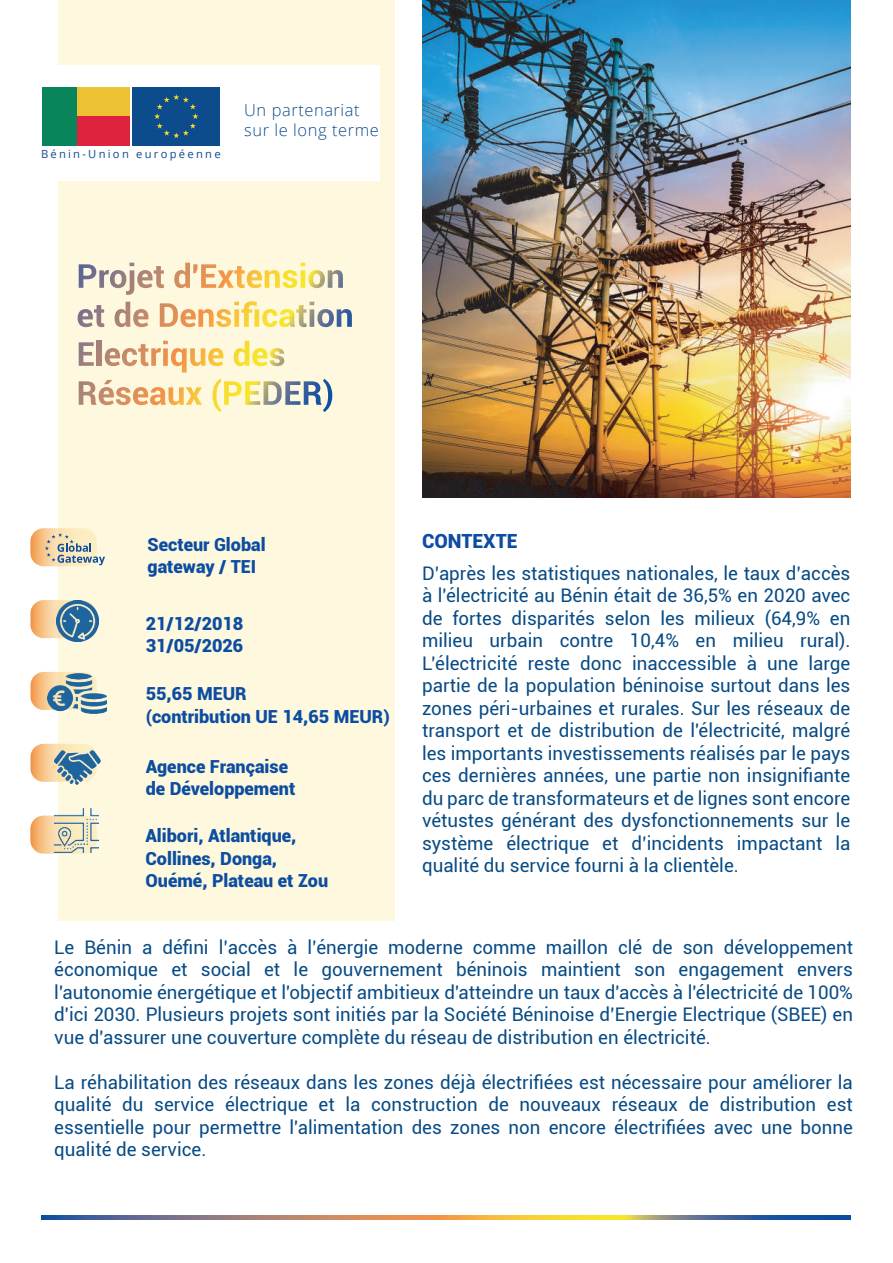
<style>
.page{position:relative;width:893px;height:1263px;background:#fff}
.page>*{position:absolute;margin:0;border:0;box-sizing:border-box;transform-origin:0 0}
.t1{font:900 19.5px "Roboto";color:#0d4da1}
.t2{font:18.75px/22.5px "Roboto";color:#084b85;text-align:justify}
.t3{font:900 18px/22.2px "Roboto";color:#0d4da1}
.t4{font:300 16.5px/19.8px "Open Sans";letter-spacing:.035em;color:#0d4c8c}
.t5{font:11.25px "Open Sans";letter-spacing:.2em;color:#0d4c8c}
</style>
<div class="page">
<div style="left:58px;top:0;width:336px;height:920px;background:#fef9de"></div>
<div style="left:0;top:65px;width:379px;height:116px;background:#fff"></div>
<svg style="left:79px;top:263px;width:85px;height:32px"></svg>
<svg style="left:174px;top:263px;width:169px;height:25px"></svg>
<svg style="left:78px;top:305px;width:26px;height:22px"></svg>
<svg style="left:115px;top:302px;width:33px;height:25px"></svg>
<svg style="left:160px;top:301px;width:192px;height:26px"></svg>
<svg style="left:79px;top:342px;width:15px;height:24px"></svg>
<div style="left:97px;top:341px;width:5px;height:25px;background:#a98278"></div>
<svg style="left:105px;top:341px;width:118px;height:31px"></svg>
<svg style="left:234px;top:341px;width:50px;height:25px"></svg>
<svg style="left:79px;top:380px;width:123px;height:25px"></svg>
<svg style="left:213px;top:379px;width:119px;height:33px"></svg>
<svg style="left:31px;top:672px;width:59px;height:38px"></svg>
<svg style="left:31px;top:744px;width:64px;height:38px"></svg>
<svg style="left:30px;top:600px;width:27px;height:38px"></svg>
<img style="left:48px;top:674px;width:59px;height:39px">
<img style="left:57px;top:600px;width:41px;height:41px">
<img style="left:54px;top:751px;width:46px;height:34px">
<svg style="left:30px;top:815px;width:62px;height:39px"></svg>
<img style="left:54px;top:808px;width:44px;height:44px">
<svg style="left:30px;top:528px;width:75px;height:38px;background:#ddccae"></svg>
<svg style="left:41px;top:1215px;width:809px;height:5px;background:#988870"></svg>
<img style="left:422px;top:0;width:428px;height:497px">
<div style="left:132px;top:87px;width:88px;height:59px;background:#0d4c8c"></div>
<svg style="left:154px;top:94px;width:44px;height:44px"></svg>
<div style="left:72px;top:87px;width:58px;height:29px;background:#edc232"></div>
<div style="left:72px;top:116px;width:58px;height:30px;background:#dd233d"></div>
<div style="left:42px;top:87px;width:35px;height:59px;background:#08855a"></div>
<p class="t5" style="left:41px;top:146px;width:181px">Bénin-Union européenne</p>
<p class="t4" style="left:244px;top:100px;width:136px">Un partenariat sur le long terme</p>
<p class="t3" style="left:148px;top:532px;width:120px">Secteur Global gateway / TEI</p>
<p class="t3" style="left:146px;top:611px;width:99px">21/12/2018<br>31/05/2026</p>
<p class="t3" style="left:146px;top:682px;width:246px">55,65 MEUR<br>(contribution UE 14,65 MEUR)</p>
<p class="t3" style="left:146px;top:755px;width:151px">Agence Française de Développement</p>
<p class="t3" style="left:145px;top:824px;width:184px">Alibori, Atlantique,<br>Collines, Donga,<br>Ouémé, Plateau et Zou</p>
<p class="t1" style="left:422px;top:528px;width:97px">CONTEXTE</p>
<p class="t2" style="left:422px;top:561px;width:430px">D’après les statistiques nationales, le taux d’accès à l'électricité au Bénin était de 36,5% en 2020 avec de fortes disparités selon les milieux (64,9% en milieu urbain contre 10,4% en milieu rural).<br>L’électricité reste donc inaccessible à une large partie de la population béninoise surtout dans les zones péri-urbaines et rurales. Sur les réseaux de transport et de distribution de l'électricité, malgré les importants investissements réalisés par le pays ces dernières années, une partie non insignifiante du parc de transformateurs et de lignes sont encore vétustes générant des dysfonctionnements sur le système électrique et d’incidents impactant la qualité du service fourni à la clientèle.</p>
<p class="t2" style="left:54px;top:935px;width:800px">Le Bénin a défini l’accès à l’énergie moderne comme maillon clé de son développement économique et social et le gouvernement béninois maintient son engagement envers l'autonomie énergétique et l'objectif ambitieux d'atteindre un taux d'accès à l'électricité de 100% d'ici 2030. Plusieurs projets sont initiés par la Société Béninoise d’Energie Electrique (SBEE) en vue d'assurer une couverture complète du réseau de distribution en électricité.</p>
<p class="t2" style="left:54px;top:1070px;width:800px">La réhabilitation des réseaux dans les zones déjà électrifiées est nécessaire pour améliorer la qualité du service électrique et la construction de nouveaux réseaux de distribution est essentielle pour permettre l'alimentation des zones non encore électrifiées avec une bonne qualité de service.</p>
</div>
